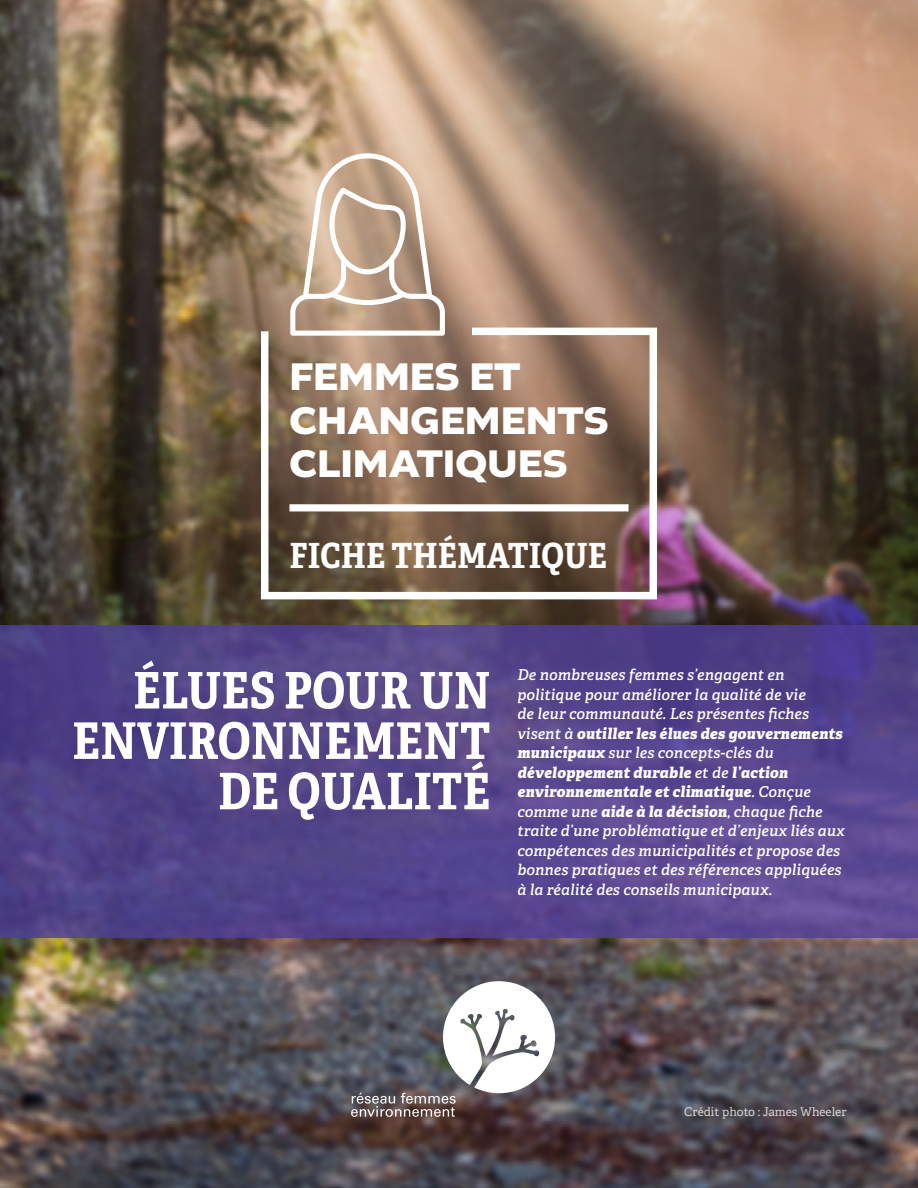
<style>
.page{position:relative;width:918px;height:1188px;background:#fff}
.page>*{position:absolute;margin:0;border:0;box-sizing:border-box;transform-origin:0 0}
.t1{font:700 50.4px/50.4px "Adelle Condensed";color:#fff;text-align:right}
.t2{font:700 40.5px/43.5px "Altivo";color:#fff}
.t3{font:700 34.65px "Adelle Condensed";color:#fff}
.t4{font:italic 15px/19.5px "Adelle PE Sb";letter-spacing:.01em;color:#fff}
.t5{font:italic 15px/19.5px "Adelle PE Eb";letter-spacing:.01em;color:#fff}
.t6{font:12px "Adelle PE";color:#fff}
.s1{font-family:"Adelle PE Sb"}
.s2{font-family:"Adelle PE Eb"}
</style>
<div class="page">
<img style="left:0;top:0;width:918px;height:1188px">
<svg style="left:0;top:626px;width:918px;height:312px;background:#54448b"></svg>
<svg style="left:351px;top:981px;width:204px;height:136px"></svg>
<svg style="left:257px;top:324px;width:404px;height:279px;background:#8b7261"></svg>
<svg style="left:289px;top:152px;width:157px;height:185px;background:#c9b09b"></svg>
<h2 class="t2" style="left:289px;top:356px;width:321px">FEMMES ET<br>CHANGEMENTS<br>CLIMATIQUES</h2>
<h3 class="t3" style="left:289px;top:530px;width:319px">FICHE THÉMATIQUE</h3>
<h1 class="t1" style="left:72px;top:663px;width:420px">ÉLUES POUR UN<br>ENVIRONNEMENT<br>DE QUALITÉ</h1>
<p class="t4" style="left:517px;top:664px;width:293px">De nombreuses femmes s’engagent en politique pour améliorer la qualité de vie de leur communauté. Les présentes fiches</p>
<p class="t5" style="left:517px;top:723px;width:327px"><span class="s1">visent à</span> outiller les élues des gouvernements</p>
<p class="t4" style="left:517px;top:742px;width:258px"><span class="s2">municipaux</span> sur les concepts-clés du</p>
<p class="t5" style="left:517px;top:762px;width:295px">développement durable <span class="s1">et de</span> l’action environnementale et climatique<span class="s1">. Conçue</span></p>
<p class="t4" style="left:517px;top:801px;width:329px">comme une <span class="s2">aide à la décision</span>, chaque fiche traite d’une problématique et d’enjeux liés aux compétences des municipalités et propose des bonnes pratiques et des références appliquées à la réalité des conseils municipaux.</p>
<p class="t6" style="left:684px;top:1103px;width:164px">Crédit photo : James Wheeler</p>
</div>
